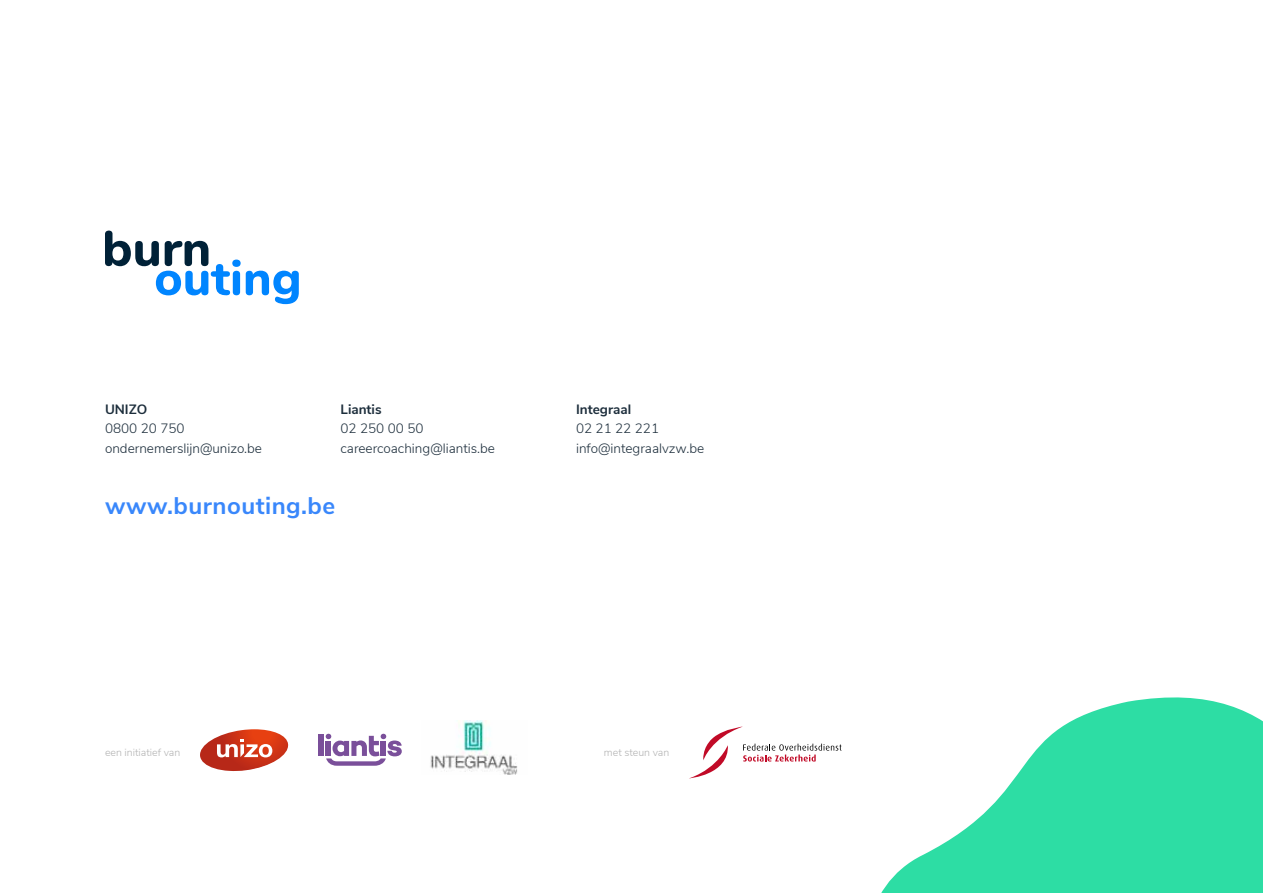
<style>
.page{position:relative;width:1263px;height:893px;background:#fff}
.page>*{position:absolute;margin:0;border:0;box-sizing:border-box;transform-origin:0 0}
.t1{font:700 24px "Nunito Sans";letter-spacing:.02em;color:#3987fb}
.t2{font:300 13.5px/19.5px "Nunito Sans";color:#1d2e3c}
.t3{font:700 13.5px "Nunito Sans";color:#1d2e3c}
.t4{font:300 10.5px "Nunito Sans";color:#b3b3b3}
</style>
<div class="page">
<img style="left:430px;top:720px;width:88px;height:54px">
<svg style="left:200px;top:729px;width:89px;height:42px"></svg>
<svg style="left:690px;top:727px;width:151px;height:51px"></svg>
<svg style="left:105px;top:231px;width:194px;height:73px"></svg>
<svg style="left:881px;top:697px;width:382px;height:196px;fill:#2ddda4"></svg>
<div style="left:319px;top:734px;width:5px;height:22px;background:#7a4f9a"></div>
<svg style="left:326px;top:734px;width:76px;height:32px"></svg>
<p class="t3" style="left:105px;top:399px;width:44px">UNIZO</p>
<p class="t2" style="left:105px;top:418px;width:159px">0800 20 750 ondernemerslijn@unizo.be</p>
<p class="t3" style="left:340px;top:399px;width:43px">Liantis</p>
<p class="t2" style="left:340px;top:418px;width:156px">02 250 00 50 careercoaching@liantis.be</p>
<h1 class="t1" style="left:105px;top:488px;width:232px">www.burnouting.be</h1>
<p class="t3" style="left:576px;top:399px;width:57px">Integraal</p>
<p class="t2" style="left:576px;top:418px;width:130px">02 21 22 221 info@integraalvzw.be</p>
<p class="t4" style="left:105px;top:745px;width:77px">een initiatief van</p>
<p class="t4" style="left:604px;top:745px;width:67px">met steun van</p>
</div>
